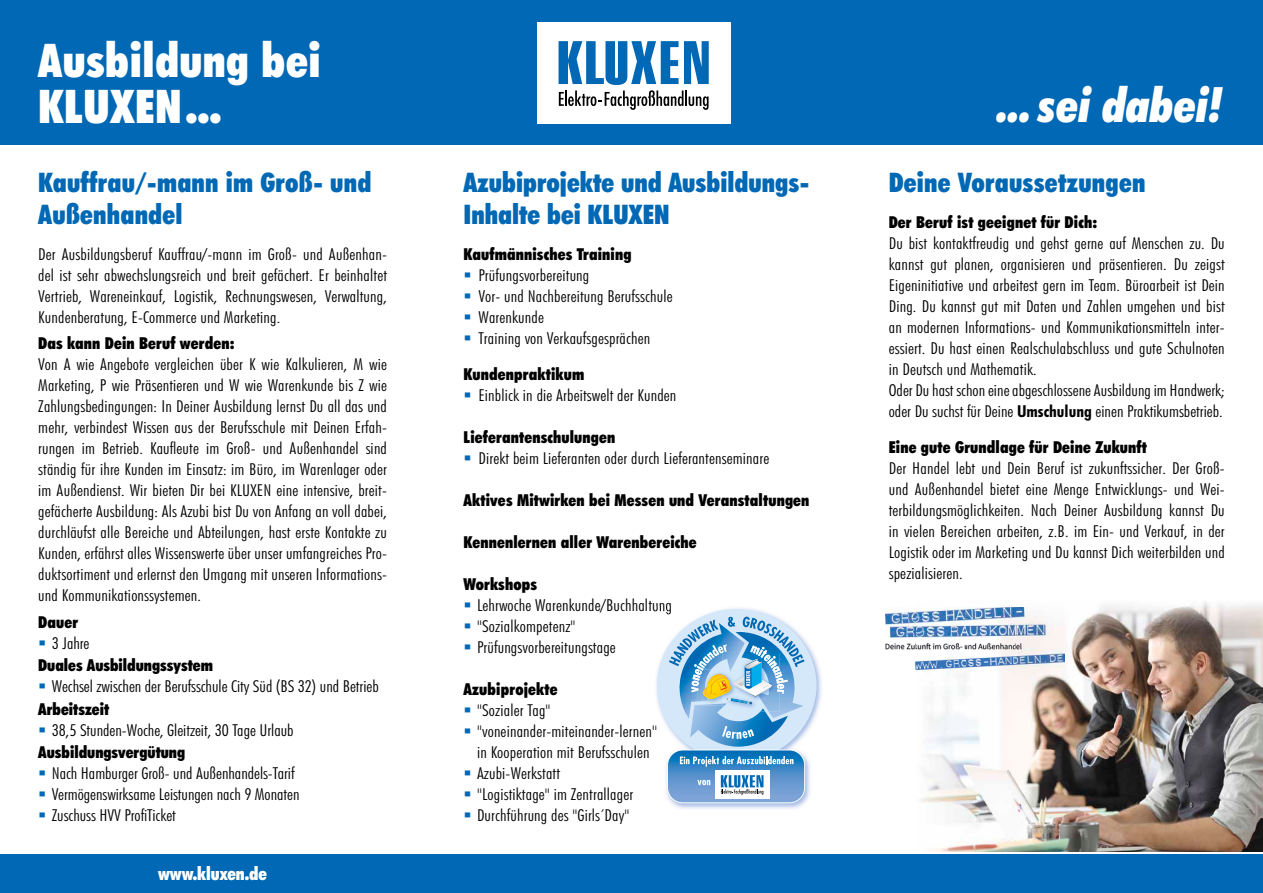
<style>
.page{position:relative;width:1263px;height:893px;background:#fff}
.page>*{position:absolute;margin:0;border:0;box-sizing:border-box;transform-origin:0 0}
.t1{font:900 condensed 46.5px/46.5px "Futura BT";letter-spacing:.01em;color:#fff}
.t2{font:italic 900 condensed 46.5px "Futura BT";color:#fff}
.t3{font:900 condensed 27px/32.4px "Futura BT";letter-spacing:.01em;color:#0068b4}
.t4{font:900 condensed 18px "Futura BT";color:#fff}
.t5{font:300 condensed 16.5px/21px "Futura BT";letter-spacing:.01em;color:#000;scale:1.1 1}
.t6{font:900 condensed 16.5px/22.5px "Futura BT";letter-spacing:.01em;color:#000}
.s1{color:#0068b4}
.s2{font-weight:300}
.s3{font-weight:900}
.s4{font-weight:700}
</style>
<div class="page">
<img style="left:921px;top:602px;width:342px;height:250px">
<div style="left:0;top:0;width:1263px;height:145px;background:#0068b4"></div>
<div style="left:0;top:855px;width:1263px;height:38px;background:#0068b4"></div>
<div style="left:537px;top:22px;width:193px;height:102px;background:#fff"></div>
<svg style="left:558px;top:41px;width:151px;height:69px"></svg>
<img style="left:656px;top:608px;width:166px;height:201px">
<img style="left:654px;top:607px;width:17px;height:7px">
<svg style="left:655px;top:725px;width:2px;height:12px"></svg>
<div style="left:657px;top:609px;width:159px;height:152px;background:#d4e8f9;border-radius:50%"></div>
<img style="left:788px;top:706px;width:15px;height:6px">
<img style="left:690px;top:706px;width:98px;height:41px">
<img style="left:682px;top:706px;width:63px;height:13px">
<svg style="left:722px;top:726px;width:32px;height:13px"></svg>
<img style="left:765px;top:706px;width:14px;height:5px">
<img style="left:722px;top:706px;width:43px;height:5px">
<svg style="left:667px;top:749px;width:138px;height:54px"></svg>
<svg style="left:669px;top:616px;width:135px;height:90px"></svg>
<img style="left:885px;top:607px;width:180px;height:63px">
<h1 class="t1" style="left:38px;top:37px;width:284px">Ausbildung bei<br>KLUXEN...</h1>
<h2 class="t3" style="left:38px;top:166px;width:335px">Kauffrau/-mann im Groß- und<br>Außenhandel</h2>
<p class="t5" style="left:38px;top:244px;width:318px;text-align:justify">Der Ausbildungsberuf Kauffrau/-mann im Groß- und Außenhan&shy;del ist sehr abwechslungsreich und breit gefächert. Er beinhaltet Vertrieb, Wareneinkauf, Logistik, Rechnungswesen, Verwaltung, Kundenberatung, E-Commerce und Marketing.</p>
<p class="t6" style="left:38px;top:331px;width:198px">Das kann Dein Beruf werden:</p>
<p class="t5" style="left:38px;top:353px;width:319px;text-align:justify">Von A wie Angebote vergleichen über K wie Kalkulieren, M wie Marketing, P wie Präsentieren und W wie Warenkunde bis Z wie Zahlungsbedingungen: In Deiner Ausbildung lernst Du all das und mehr, verbindest Wissen aus der Berufsschule mit Deinen Erfah&shy;rungen im Betrieb. Kaufleute im Groß- und Außenhandel sind ständig für ihre Kunden im Einsatz: im Büro, im Warenlager oder im Außendienst. Wir bieten Dir bei KLUXEN eine intensive, breit&shy;gefächerte Ausbildung: Als Azubi bist Du von Anfang an voll dabei, durchläufst alle Bereiche und Abteilungen, hast erste Kontakte zu Kunden, erfährst alles Wissenswerte über unser umfangreiches Pro&shy;duktsortiment und erlernst den Umgang mit unseren Informations&shy;und Kommunikationssystemen.</p>
<p class="t6" style="left:38px;top:610px;width:41px">Dauer</p>
<p class="t6" style="left:38px;top:631px;width:176px"><span class="s1">▪</span> <span class="s2">3 Jahre<br></span>Duales Ausbildungssystem</p>
<p class="t5" style="left:38px;top:675px;width:311px;line-height:22.5px"><span class="s1">▪</span> Wechsel zwischen der Berufsschule City Süd (BS 32) und Betrieb<br><span class="s3">Arbeitszeit</span></p>
<p class="t5" style="left:38px;top:718px;width:234px;line-height:22.5px"><span class="s1">▪</span> 38,5 Stunden-Woche, Gleitzeit, 30 Tage Urlaub<br><span class="s3">Ausbildungsvergütung</span></p>
<p class="t5" style="left:38px;top:763px;width:234px"><span class="s1">▪</span> Nach Hamburger Groß- und Außenhandels-Tarif</p>
<p class="t5" style="left:38px;top:784px;width:239px"><span class="s1">▪</span> Vermögenswirksame Leistungen nach 9 Monaten</p>
<p class="t5" style="left:38px;top:805px;width:127px"><span class="s1">▪</span> Zuschuss HVV ProfiTicket</p>
<p class="t4" style="left:158px;top:862px;width:110px">www.kluxen.de</p>
<h2 class="t3" style="left:463px;top:166px;width:347px">Azubiprojekte und Ausbildungs-<br>Inhalte bei KLUXEN</h2>
<p class="t6" style="left:463px;top:243px;width:169px">Kaufmännisches Training</p>
<p class="t5" style="left:463px;top:265px;width:116px"><span class="s1">▪</span> Prüfungsvorbereitung</p>
<p class="t5" style="left:463px;top:286px;width:192px"><span class="s1">▪</span> Vor- und Nachbereitung Berufsschule</p>
<p class="t5" style="left:464px;top:307px;width:75px"><span class="s1">▪</span> Warenkunde</p>
<p class="t5" style="left:463px;top:320px;width:171px;line-height:36px"><span class="s1">▪</span> Training von Verkaufsgesprächen<br><span class="s3">Kundenpraktikum</span></p>
<p class="t5" style="left:463px;top:385px;width:195px"><span class="s1">▪</span> Einblick in die Arbeitswelt der Kunden</p>
<p class="t6" style="left:463px;top:426px;width:153px">Lieferantenschulungen</p>
<p class="t5" style="left:463px;top:448px;width:279px"><span class="s1">▪</span> Direkt beim Lieferanten oder durch Lieferantenseminare</p>
<p class="t6" style="left:463px;top:489px;width:347px">Aktives Mitwirken bei Messen und Veranstaltungen</p>
<p class="t6" style="left:463px;top:531px;width:235px">Kennenlernen aller Warenbereiche</p>
<p class="t6" style="left:463px;top:573px;width:75px">Workshops</p>
<p class="t5" style="left:463px;top:595px;width:191px"><span class="s1">▪</span> Lehrwoche Warenkunde/Buchhaltung</p>
<p class="t5" style="left:463px;top:616px;width:103px"><span class="s1">▪</span> "Sozialkompetenz"</p>
<p class="t5" style="left:463px;top:637px;width:140px"><span class="s1">▪</span> Prüfungsvorbereitungstage</p>
<p class="t6" style="left:463px;top:678px;width:96px">Azubiprojekte</p>
<p class="t5" style="left:463px;top:700px;width:81px"><span class="s1">▪</span> "Sozialer Tag"</p>
<p class="t5" style="left:463px;top:721px;width:177px;text-align:center"><span class="s1">▪</span> "voneinander-miteinander-lernen" in Kooperation mit Berufsschulen</p>
<p class="t5" style="left:463px;top:763px;width:89px"><span class="s1">▪</span> Azubi-Werkstatt</p>
<p class="t5" style="left:463px;top:784px;width:156px"><span class="s1">▪</span> "Logistiktage" im Zentrallager</p>
<p class="t5" style="left:463px;top:805px;width:152px"><span class="s1">▪</span> Durchführung des "Girls´Day"</p>
<h1 class="t2" style="left:997px;top:78px;width:227px">... sei dabei!</h1>
<h2 class="t3" style="left:889px;top:166px;width:258px">Deine Voraussetzungen</h2>
<p class="t6" style="left:889px;top:210px;width:210px">Der Beruf ist geeignet für Dich:</p>
<p class="t5" style="left:889px;top:232px;width:307px">Du bist kontaktfreudig und gehst gerne auf Menschen zu. Du kannst gut planen, organisieren und präsentieren. Du zeigst Eigeninitiative und arbeitest gern im Team. Büroarbeit ist Dein Ding. Du kannst gut mit Daten und Zahlen umgehen und bist an modernen Informations- und Kommunikationsmitteln inter&shy;essiert. Du hast einen Realschulabschluss und gute Schulnoten in Deutsch und Mathematik.<br>Oder Du hast schon eine abgeschlossene Ausbildung im Handwerk; oder Du suchst für Deine <span class="s4">Umschulung</span> einen Praktikumsbetrieb.</p>
<p class="t6" style="left:889px;top:435px;width:260px">Eine gute Grundlage für Deine Zukunft</p>
<p class="t5" style="left:889px;top:457px;width:307px;text-align:justify">Der Handel lebt und Dein Beruf ist zukunftssicher. Der Groß&shy;und Außenhandel bietet eine Menge Entwicklungs- und Wei&shy;terbildungsmöglichkeiten. Nach Deiner Ausbildung kannst Du in vielen Bereichen arbeiten, z.B. im Ein- und Verkauf, in der Logistik oder im Marketing und Du kannst Dich weiterbilden und spezialisieren.</p>
</div>
